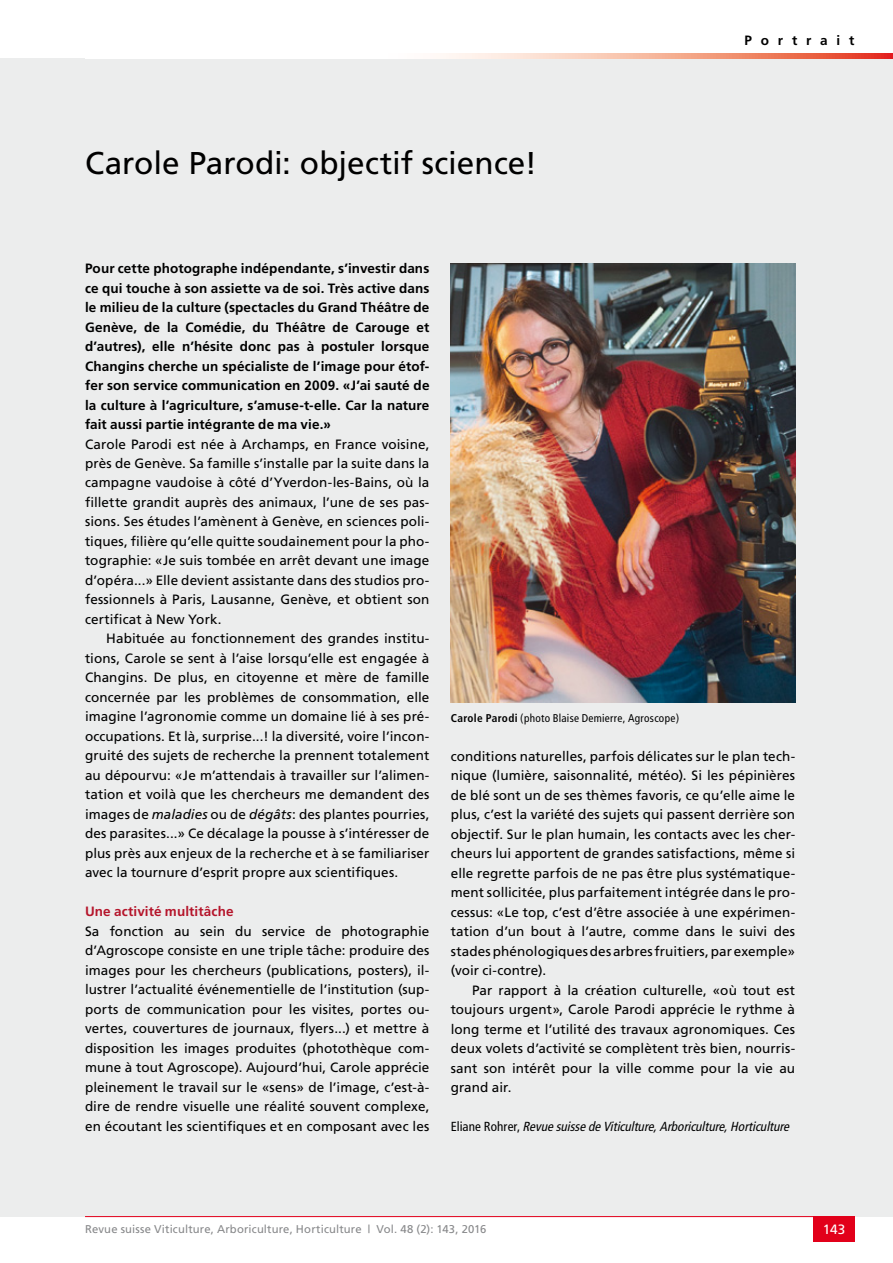
<style>
.page{position:relative;width:893px;height:1263px;background:#fff}
.page>*{position:absolute;margin:0;border:0;box-sizing:border-box;transform-origin:0 0}
.t1{font:31.5px "Frutiger";color:#000}
.t2{font:13.5px/19.5px "Frutiger";letter-spacing:.005em;color:#000;text-align:justify}
.t3{font:700 13.5px/19.5px "Frutiger";letter-spacing:.01em;color:#000;text-align:justify}
.t4{font:700 13.5px "Frutiger";letter-spacing:.01em;color:#b5152b}
.t5{font:700 13.5px "Frutiger";letter-spacing:.655em;color:#000}
.t6{font:13.5px "Frutiger";color:#fff}
.t7{font:italic condensed 13.2px "Frutiger";color:#000}
.t8{font:11.25px "Frutiger";letter-spacing:.015em;color:#87888a}
.t9{font:condensed 11.25px "Frutiger";letter-spacing:.025em;color:#000}
.s1{font-style:italic}
.s2{font-weight:700}
.s3{font-style:normal}
</style>
<div class="page">
<div style="left:0;top:58px;width:893px;height:1158px;background:#eceded"></div>
<hr style="left:85px;top:1216px;width:770px;height:1px;background:#e2001a">
<div style="left:813px;top:1216px;width:42px;height:26px;background:#e2001a"></div>
<svg style="left:443px;top:54px;width:450px;height:4px"></svg>
<img style="left:451px;top:264px;width:344px;height:438px">
<h1 class="t1" style="left:85px;top:144px;width:453px">Carole Parodi: objectif science!</h1>
<p class="t5" style="left:744px;top:32px;width:111px">Portrait</p>
<p class="t3" style="left:85px;top:258px;width:346px">Pour cette photographe indépendante, s’investir dans ce qui touche à son assiette va de soi. Très active dans le milieu de la culture (spectacles du Grand Théâtre de Genève, de la Comédie, du Théâtre de Carouge et d’autres), elle n’hésite donc pas à postuler lorsque Changins cherche un spécialiste de l’image pour étof&shy;fer son service communication en 2009. «J’ai sauté de la culture à l’agriculture, s’amuse-t-elle. Car la nature fait aussi partie intégrante de ma vie.»</p>
<p class="t2" style="left:85px;top:434px;width:346px">Carole Parodi est née à Archamps, en France voisine, près de Genève. Sa famille s’installe par la suite dans la campagne vaudoise à côté d’Yverdon-les-Bains, où la fillette grandit auprès des animaux, l’une de ses pas&shy;sions. Ses études l’amènent à Genève, en sciences poli&shy;tiques, filière qu’elle quitte soudainement pour la pho&shy;tographie: «Je suis tombée en arrêt devant une image d’opéra...» Elle devient assistante dans des studios pro&shy;fessionnels à Paris, Lausanne, Genève, et obtient son certificat à New York.</p>
<p class="t2" style="left:85px;top:629px;width:346px;text-indent:21px">Habituée au fonctionnement des grandes institu&shy;tions, Carole se sent à l’aise lorsqu’elle est engagée à Changins. De plus, en citoyenne et mère de famille concernée par les problèmes de consommation, elle imagine l’agronomie comme un domaine lié à ses pré&shy;occupations. Et là, surprise...! la diversité, voire l’incon&shy;gruité des sujets de recherche la prennent totalement au dépourvu: «Je m’attendais à travailler sur l’alimen&shy;tation et voilà que les chercheurs me demandent des images de <span class="s1">maladies</span> ou de <span class="s1">dégâts</span>: des plantes pourries, des parasites...» Ce décalage la pousse à s’intéresser de plus près aux enjeux de la recherche et à se familiariser avec la tournure d’esprit propre aux scientifiques.</p>
<p class="t4" style="left:85px;top:904px;width:150px">Une activité multitâche</p>
<p class="t2" style="left:85px;top:921px;width:346px">Sa fonction au sein du service de photographie d’Agroscope consiste en une triple tâche: produire des images pour les chercheurs (publications, posters), il&shy;lustrer l’actualité événementielle de l’institution (sup&shy;ports de communication pour les visites, portes ou&shy;vertes, couvertures de journaux, flyers...) et mettre à disposition les images produites (photothèque com&shy;mune à tout Agroscope). Aujourd’hui, Carole apprécie pleinement le travail sur le «sens» de l’image, c’est-à&shy;dire de rendre visuelle une réalité souvent complexe, en écoutant les scientifiques et en composant avec les</p>
<p class="t9" style="left:451px;top:711px;width:230px"><span class="s2">Carole Parodi</span> (photo Blaise Demierre, Agroscope)</p>
<p class="t2" style="left:451px;top:746px;width:346px">conditions naturelles, parfois délicates sur le plan tech&shy;nique (lumière, saisonnalité, météo). Si les pépinières de blé sont un de ses thèmes favoris, ce qu’elle aime le plus, c’est la variété des sujets qui passent derrière son objectif. Sur le plan humain, les contacts avec les cher&shy;cheurs lui apportent de grandes satisfactions, même si elle regrette parfois de ne pas être plus systématique&shy;ment sollicitée, plus parfaitement intégrée dans le pro&shy;cessus: «Le top, c’est d’être associée à une expérimen&shy;tation d’un bout à l’autre, comme dans le suivi des stades phénologiques des arbres fruitiers, par exemple» (voir ci-contre).</p>
<p class="t2" style="left:451px;top:980px;width:346px;text-indent:21px">Par rapport à la création culturelle, «où tout est toujours urgent», Carole Parodi apprécie le rythme à long terme et l’utilité des travaux agronomiques. Ces deux volets d’activité se complètent très bien, nourris&shy;sant son intérêt pour la ville comme pour la vie au grand air.</p>
<p class="t7" style="left:451px;top:1119px;width:340px"><span class="s3">Eliane Rohrer,</span> Revue suisse de Viticulture, Arboriculture, Horticulture</p>
<p class="t8" style="left:85px;top:1223px;width:403px">Revue suisse Viticulture, Arboriculture, Horticulture | Vol. 48 (2): 143, 2016</p>
<p class="t6" style="left:823px;top:1221px;width:24px">143</p>
</div>
